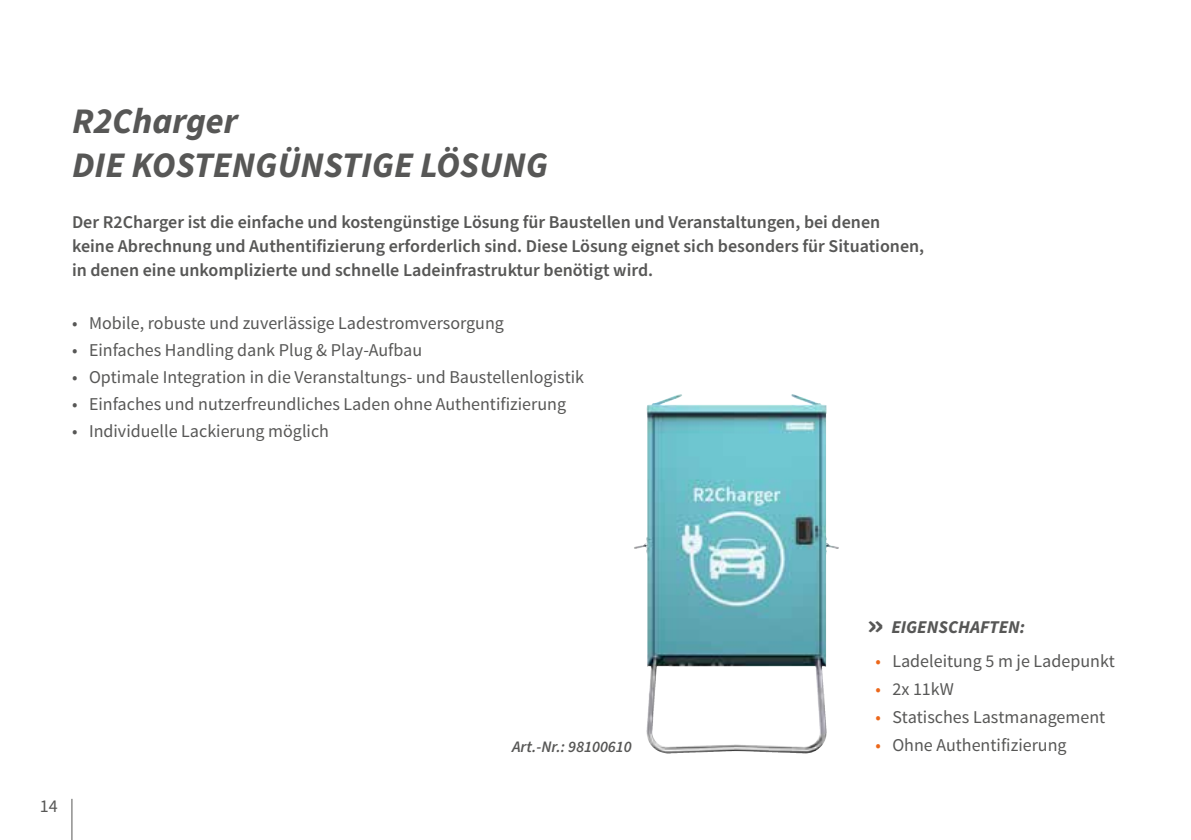
<style>
.page{position:relative;width:1191px;height:840px;background:#fff}
.page>*{position:absolute;margin:0;border:0;box-sizing:border-box;transform-origin:0 0}
.t1{font:italic 700 36px/43.2px "Source Sans Pro";color:#575756}
.t2{font:18px "Source Sans Pro";color:#575756}
.t3{font:600 18px/24px "Source Sans Pro";color:#575756}
.t4{font:italic 700 18px "Source Sans Pro";color:#575756}
.t5{font:italic 600 16px "Source Sans Pro";color:#575756}
.s1{font-style:normal;font-size:28.8px}
.s2{color:#ec671a}
</style>
<div class="page">
<hr style="left:71px;top:798px;width:1px;height:41px;background:#575756">
<hr style="left:1190px;top:0;width:1px;height:839px;background:#e3e3e3">
<img style="left:634px;top:394px;width:192px;height:359px">
<h1 class="t1" style="left:72px;top:101px;width:477px">R2Charger<br>DIE KOSTENGÜNSTIGE LÖSUNG</h1>
<p class="t3" style="left:72px;top:210px;width:853px">Der R2Charger ist die einfache und kostengünstige Lösung für Baustellen und Veranstaltungen, bei denen keine Abrechnung und Authentifizierung erforderlich sind. Diese Lösung eignet sich besonders für Situationen, in denen eine unkomplizierte und schnelle Ladeinfrastruktur benötigt wird.</p>
<p class="t2" style="left:72px;top:312px;width:433px">• Mobile, robuste und zuverlässige Ladestromversorgung</p>
<p class="t2" style="left:72px;top:339px;width:352px">• Einfaches Handling dank Plug &amp; Play-Aufbau</p>
<p class="t2" style="left:72px;top:365px;width:513px">• Optimale Integration in die Veranstaltungs- und Baustellenlogistik</p>
<p class="t2" style="left:72px;top:392px;width:495px">• Einfaches und nutzerfreundliches Laden ohne Authentifizierung</p>
<p class="t2" style="left:72px;top:419px;width:258px">• Individuelle Lackierung möglich</p>
<p class="t2" style="left:40px;top:794px;width:19px">14</p>
<p class="t4" style="left:867px;top:614px;width:160px"><span class="s1">»</span> EIGENSCHAFTEN:</p>
<p class="t2" style="left:875px;top:649px;width:241px"><span class="s2">•</span> Ladeleitung 5 m je Ladepunkt</p>
<p class="t2" style="left:875px;top:677px;width:80px"><span class="s2">•</span> 2x 11kW</p>
<p class="t2" style="left:875px;top:705px;width:231px"><span class="s2">•</span> Statisches Lastmanagement</p>
<p class="t5" style="left:512px;top:735px;width:121px">Art.-Nr.: 98100610</p>
<p class="t2" style="left:875px;top:733px;width:193px"><span class="s2">•</span> Ohne Authentifizierung</p>
</div>
